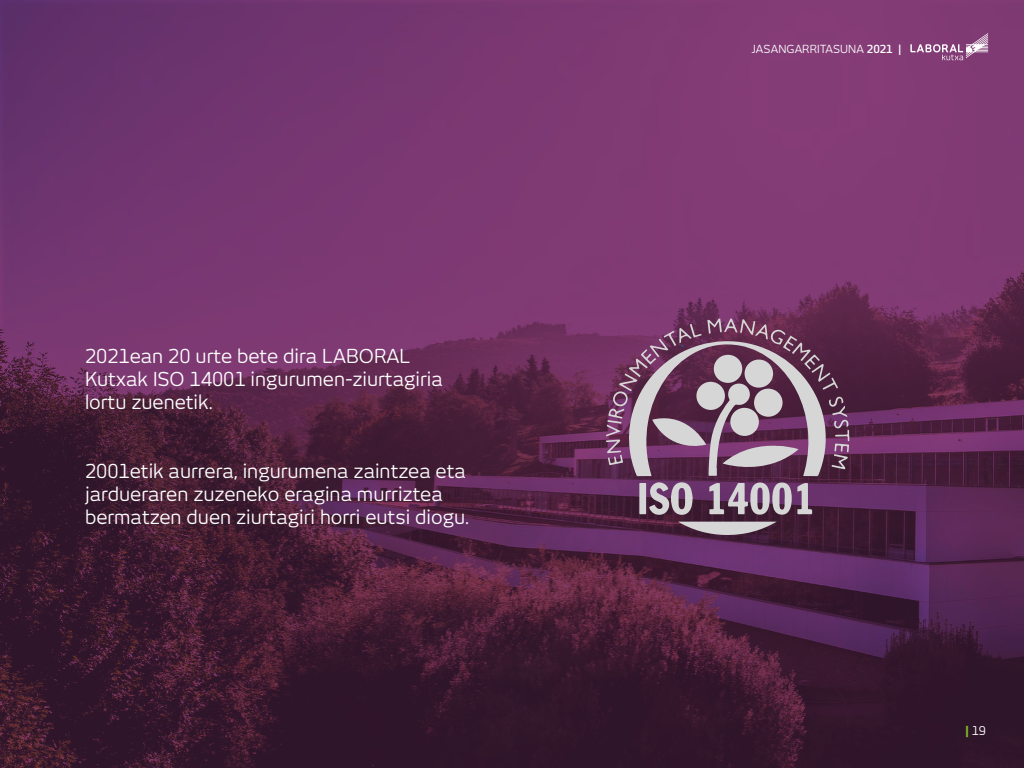
<style>
.page{position:relative;width:1024px;height:768px;background:#fff}
.page>*{position:absolute;margin:0;border:0;box-sizing:border-box;transform-origin:0 0}
.t1{font:19px/23px "New June";color:#fff}
.t2{font:12px "New June";color:#fff}
.t3{font:11px "New June";letter-spacing:.01em;color:#fff}
.s1{font-weight:600}
.s2{font-weight:800;color:#83bb26}
</style>
<div class="page">
<img style="left:0;top:0;width:1024px;height:768px">
<svg style="left:910px;top:33px;width:78px;height:27px;background:#99608e"></svg>
<svg style="left:678px;top:522px;width:99px;height:13px"></svg>
<svg style="left:606px;top:318px;width:243px;height:197px;background:#825e78"></svg>
<p class="t1" style="left:85px;top:344px;width:359px">2021ean 20 urte bete dira LABORAL<br>Kutxak ISO 14001 ingurumen-ziurtagiria lortu zuenetik.</p>
<p class="t1" style="left:85px;top:459px;width:386px">2001etik aurrera, ingurumena zaintzea eta jardueraren zuzeneko eragina murriztea bermatzen duen ziurtagiri horri eutsi diogu.</p>
<p class="t3" style="left:752px;top:42px;width:151px">JASANGARRITASUNA <span class="s1">2021 |</span></p>
<p class="t2" style="left:965px;top:724px;width:22px"><span class="s2">|</span> 19</p>
</div>
